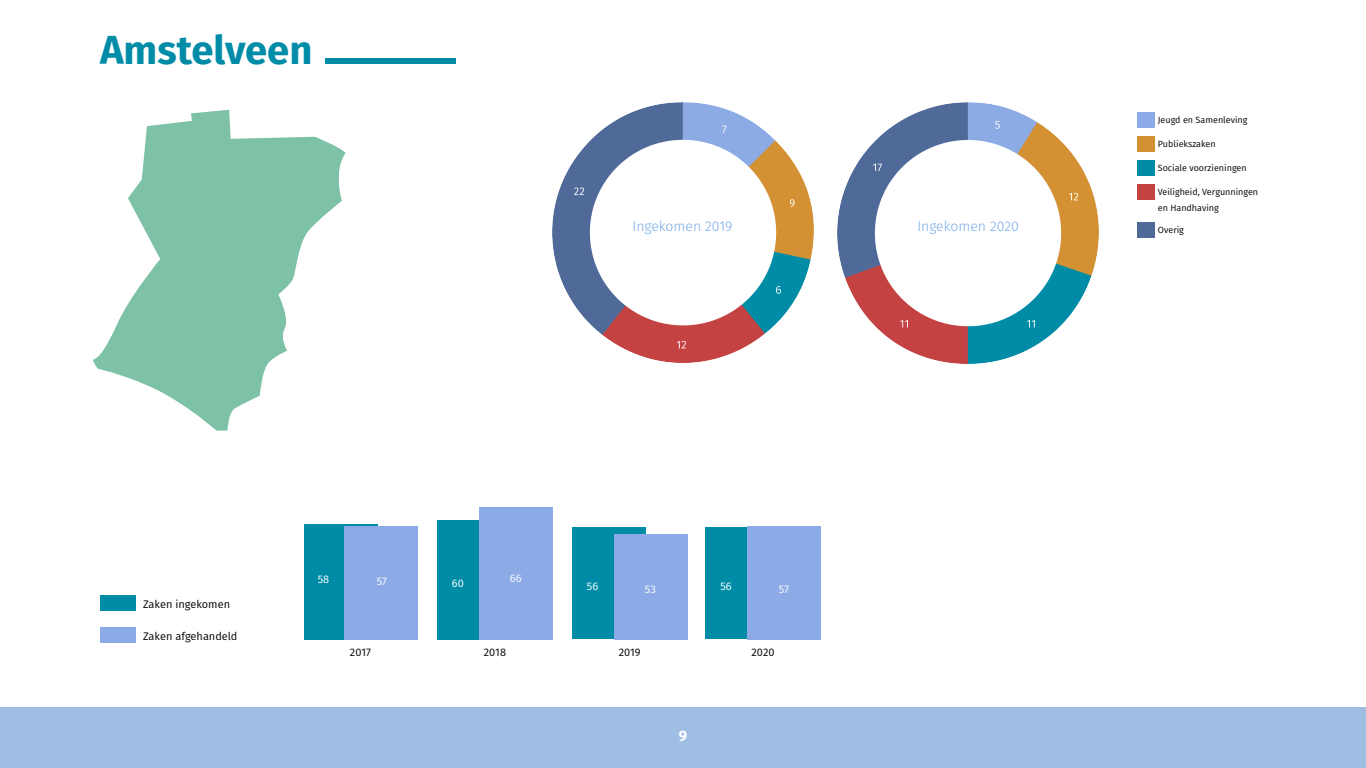
<style>
.page{position:relative;width:1366px;height:768px;background:#fff}
.page>*{position:absolute;margin:0;border:0;box-sizing:border-box;transform-origin:0 0}
.kop{font:700 40px "Fira Sans";color:#008ca7}
.t1{font:700 15px "Fira Sans";color:#fff}
.body_kop{font:300 14px "Fira Sans";color:#77aae9}
.body{font:11px "Fira Sans";color:#000}
.body-2{font:11px "Fira Sans";color:#fff}
.body-3{font:9px "Fira Sans";color:#000}
</style>
<div class="page">
<div style="left:0;top:708px;width:1366px;height:60px;background:#a0bee4"></div>
<div style="left:325px;top:59px;width:130px;height:5px;background:#008ca7"></div>
<div style="left:304px;top:524px;width:73px;height:116px;background:#008ca6"></div>
<div style="left:437px;top:520px;width:74px;height:120px;background:#008ca6"></div>
<div style="left:345px;top:526px;width:73px;height:114px;background:#8cabe6"></div>
<div style="left:479px;top:508px;width:74px;height:132px;background:#8cabe6"></div>
<div style="left:572px;top:527px;width:74px;height:112px;background:#008ca6"></div>
<div style="left:614px;top:534px;width:73px;height:106px;background:#8cabe6"></div>
<svg style="left:93px;top:110px;width:253px;height:321px;fill:#7dc1a6"></svg>
<div style="left:1137px;top:112px;width:18px;height:16px;background:#8cabe6"></div>
<div style="left:1137px;top:222px;width:18px;height:16px;background:#4f6999"></div>
<div style="left:1137px;top:136px;width:18px;height:16px;background:#d49133"></div>
<div style="left:1137px;top:184px;width:18px;height:16px;background:#c44242"></div>
<div style="left:1137px;top:160px;width:18px;height:16px;background:#008ca6"></div>
<div style="left:100px;top:595px;width:35px;height:16px;background:#008ca6"></div>
<div style="left:100px;top:627px;width:35px;height:16px;background:#8cabe6"></div>
<div style="left:705px;top:527px;width:74px;height:112px;background:#008ca6"></div>
<div style="left:747px;top:526px;width:74px;height:114px;background:#8cabe6"></div>
<img style="left:552px;top:102px;width:262px;height:261px">
<img style="left:837px;top:102px;width:262px;height:262px">
<p class="kop" style="left:100px;top:17px;width:214px">Amstelveen</p>
<p class="body_kop" style="left:632px;top:217px;width:102px">Ingekomen 2019</p>
<p class="body_kop" style="left:917px;top:217px;width:103px">Ingekomen 2020</p>
<p class="body" style="left:143px;top:596px;width:89px">Zaken ingekomen</p>
<p class="body" style="left:143px;top:628px;width:96px">Zaken afgehandeld</p>
<p class="body-2" style="left:318px;top:571px;width:13px">58</p>
<p class="body-2" style="left:377px;top:573px;width:12px">57</p>
<p class="body-2" style="left:452px;top:576px;width:13px">60</p>
<p class="body-2" style="left:510px;top:570px;width:13px">66</p>
<p class="body-2" style="left:587px;top:578px;width:13px">56</p>
<p class="body-2" style="left:645px;top:582px;width:12px">53</p>
<p class="body-2" style="left:720px;top:578px;width:13px">56</p>
<p class="body-2" style="left:779px;top:582px;width:12px">57</p>
<p class="body" style="left:350px;top:644px;width:22px">2017</p>
<p class="body" style="left:484px;top:644px;width:24px">2018</p>
<p class="body" style="left:619px;top:644px;width:23px">2019</p>
<h2 class="t1" style="left:679px;top:723px;width:10px">9</h2>
<p class="body" style="left:752px;top:644px;width:25px">2020</p>
<p class="body-3" style="left:1158px;top:114px;width:91px">Jeugd en Samenleving</p>
<p class="body-3" style="left:1158px;top:138px;width:59px">Publiekszaken</p>
<p class="body-3" style="left:1158px;top:162px;width:90px">Sociale voorzieningen</p>
<p class="body-3" style="left:1158px;top:186px;width:102px">Veiligheid, Vergunningen</p>
<p class="body-3" style="left:1158px;top:202px;width:63px">en Handhaving</p>
<p class="body-3" style="left:1158px;top:224px;width:28px">Overig</p>
</div>
